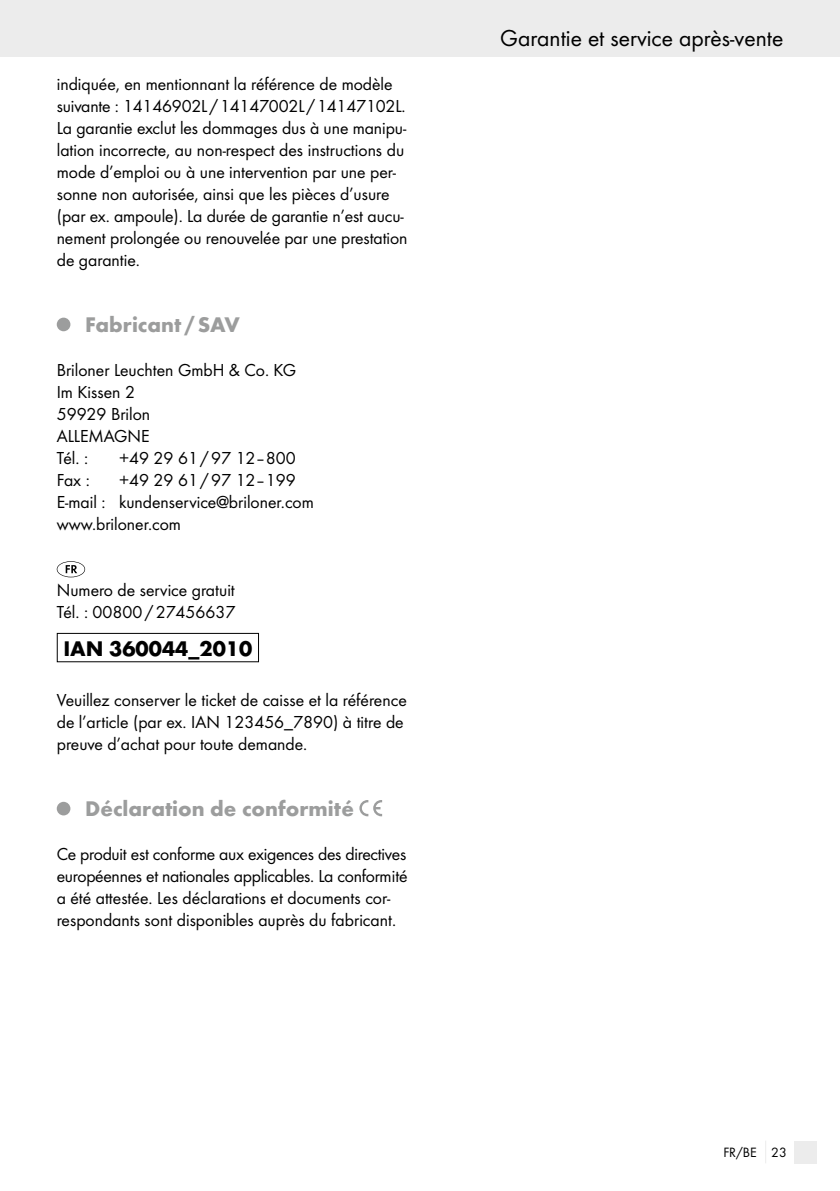
<style>
.page{position:relative;width:840px;height:1191px;background:#fff}
.page>*{position:absolute;margin:0;border:0;box-sizing:border-box;transform-origin:0 0}
.t1{font:24px "Futura Boo";color:#000}
.t2{font:700 22px "Futura";color:#9c9d9d}
.t3{font:700 22px "Futura";color:#000}
.t4{font:18px/22px "Futura Boo";color:#000}
.t5{font:14px "Futura Boo";color:#000}
</style>
<div class="page">
<div style="left:0;top:0;width:839px;height:57px;background:#ececec"></div>
<div style="left:794px;top:1140px;width:22px;height:23px;background:#ececec"></div>
<div style="left:57px;top:318px;width:13px;height:13px;background:#9c9d9d;border-radius:50%"></div>
<svg style="left:57px;top:561px;width:28px;height:16px"></svg>
<div style="left:57px;top:633px;width:202px;height:29px;border:1px solid #000"></div>
<div style="left:57px;top:802px;width:13px;height:13px;background:#9c9d9d;border-radius:50%"></div>
<svg style="left:359px;top:800px;width:23px;height:16px"></svg>
<p class="t4" style="left:57px;top:73px;width:352px">indiquée, en mentionnant la référence de modèle suivante : 14146902L/14147002L/14147102L.<br>La garantie exclut les dommages dus à une manipu&shy;lation incorrecte, au non-respect des instructions du mode d’emploi ou à une intervention par une per&shy;sonne non autorisée, ainsi que les pièces d’usure (par ex. ampoule). La durée de garantie n’est aucu&shy;nement prolongée ou renouvelée par une prestation de garantie.</p>
<p class="t2" style="left:85px;top:311px;width:156px">Fabricant /SAV</p>
<p class="t4" style="left:57px;top:359px;width:241px">Briloner Leuchten GmbH &amp; Co. KG<br>Im Kissen 2<br>59929 Brilon<br>ALLEMAGNE<br>Tél. :</p>
<p class="t4" style="left:119px;top:447px;width:178px">+49 29 61/97 12–800</p>
<p class="t4" style="left:57px;top:469px;width:258px;text-indent:62px">+49 29 61/97 12–199<br>E-mail : kundenservice@briloner.com www.briloner.com</p>
<p class="t4" style="left:57px;top:469px;width:35px">Fax :</p>
<p class="t4" style="left:57px;top:579px;width:180px">Numero de service gratuit<br>Tél. : 00800/27456637</p>
<p class="t3" style="left:63px;top:634px;width:190px">IAN 360044_2010</p>
<p class="t4" style="left:57px;top:689px;width:351px">Veuillez conserver le ticket de caisse et la référence de l’article (par ex. IAN 123456_7890) à titre de preuve d’achat pour toute demande.</p>
<p class="t2" style="left:85px;top:795px;width:270px">Déclaration de conformité</p>
<p class="t4" style="left:57px;top:843px;width:352px">Ce produit est conforme aux exigences des directives européennes et nationales applicables. La conformité a été attestée. Les déclarations et documents cor&shy;respondants sont disponibles auprès du fabricant.</p>
<h1 class="t1" style="left:500px;top:24px;width:284px">Garantie et service après-vente</h1>
<p class="t5" style="left:723px;top:1144px;width:65px">FR/BE 23</p>
</div>
